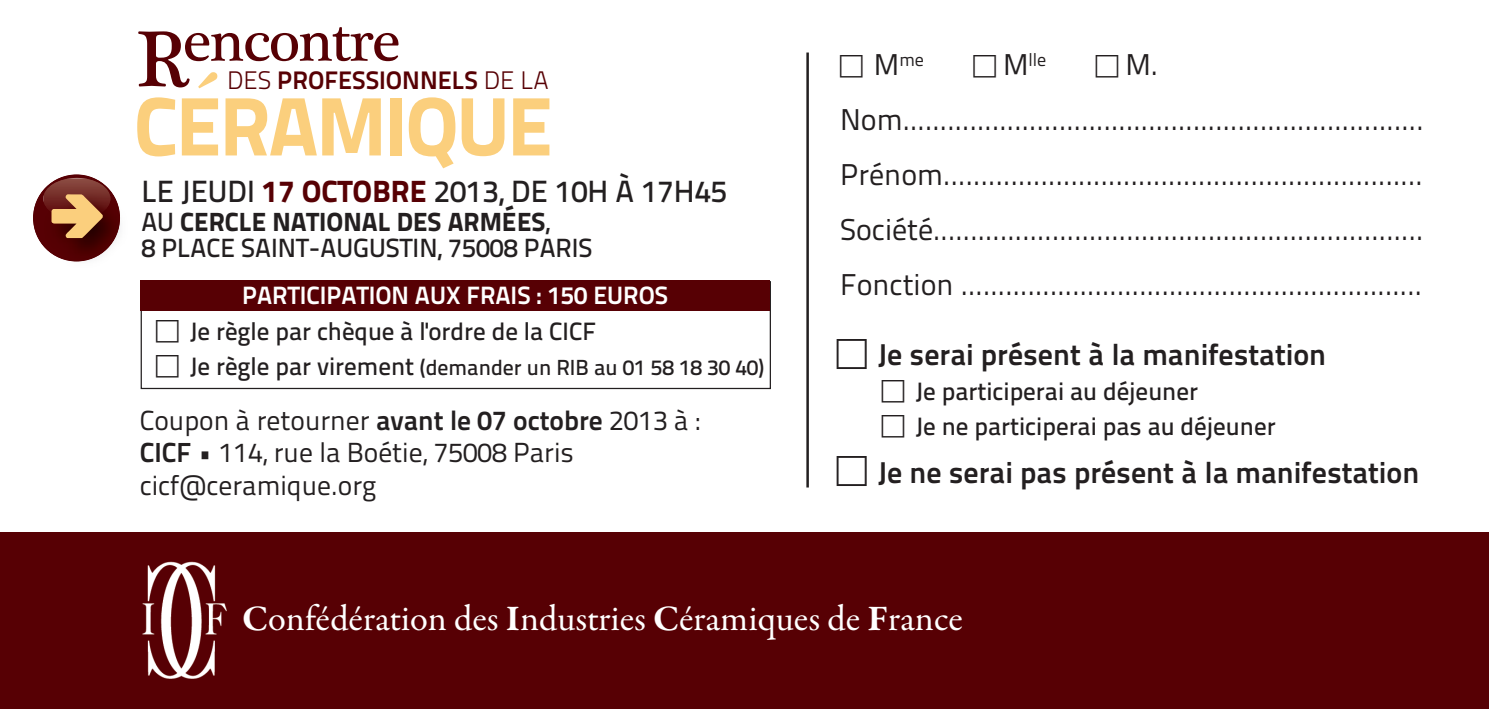
<style>
.page{position:relative;width:1489px;height:709px;background:#fff}
.page>*{position:absolute;margin:0;border:0;box-sizing:border-box;transform-origin:0 0}
.t1{font:82.75px "Titillium Text 25 L 999 wt";letter-spacing:-.025em;color:#fbcf7d}
.t2{font:59px "Plantagenet Cherokee";letter-spacing:-.025em;color:#570004}
.t3{font:51.75px "Arrowstfb";color:#fbcf7d}
.t4{font:36.75px "Garamond Premr Pro";color:#fff}
.t5{font:30.75px "Titillium Text 25 L 600 wt";color:#231f20}
.t6{font:30px/55px "Titillium Text 25 L 400 wt";color:#231f20}
.t7{font:30px "Titillium Text 25 L 800 wt";color:#231f20}
.t8{font:27.5px/32.5px "Titillium Text 25 L 400 wt";color:#231f20}
.t9{font:26.25px "Titillium Text 25 L 600 wt";color:#231f20}
.t10{font:26.25px "Titillium Text 25 L 999 wt";color:#231f20}
.t11{font:25.25px "Titillium Text 25 L 800 wt";color:#570004}
.t12{font:25px/35px "Titillium Text 25 L 600 wt";color:#231f20}
.t13{font:25px "Titillium Text 25 L 800 wt";color:#fff}
.t14{font:21.75px "Titillium Text 25 L 600 wt";color:#231f20}
.t15{font:18px "Titillium Text 25 L 400 wt";color:#231f20}
.s1{font-size:81px}
.s2{font-family:"Titillium Text 25 L 250 wt"}
.s3{font-family:"Titillium Text 25 L 999 wt";color:#570004}
.s4{font-family:"Titillium Text 25 L 600 wt"}
.s5{font-size:25px}
.s6{font-family:"Titillium Text 25 L 800 wt"}
.s7{font-size:30px}
.s8{font-weight:700}
</style>
<div class="page">
<div style="left:0;top:532px;width:1488px;height:177px;background:#570004"></div>
<img style="left:142px;top:561px;width:85px;height:118px">
<img style="left:33px;top:174px;width:87px;height:87px">
<img style="left:43px;top:178px;width:67px;height:41px">
<hr style="left:806px;top:52px;width:2px;height:435px;background:#231f20">
<div style="left:141px;top:281px;width:630px;height:108px;border:1px solid #231f20"></div>
<div style="left:141px;top:280px;width:628px;height:30px;background:#570004"></div>
<h3 class="t3" style="left:51px;top:194px;width:53px">f</h3>
<h2 class="t2" style="left:136px;top:6px;width:266px"><span class="s1">R</span>encontre</h2>
<p class="t11" style="left:227px;top:71px;width:323px"><span class="s2">DES</span> PROFESSIONNELS <span class="s2">DE LA</span></p>
<h1 class="t1" style="left:134px;top:98px;width:420px">CERAMIQUE</h1>
<p class="t5" style="left:141px;top:180px;width:587px">LE JEUDI <span class="s3">17 OCTOBRE</span> 2013, DE 10H À 17H45</p>
<p class="t10" style="left:141px;top:212px;width:410px"><span class="s4">AU</span> CERCLE NATIONAL DES ARMÉES<span class="s4">,</span></p>
<p class="t9" style="left:141px;top:238px;width:452px">8 PLACE SAINT-AUGUSTIN, 75008 PARIS</p>
<p class="t13" style="left:242px;top:286px;width:427px">PARTICIPATION AUX FRAIS : 150 EUROS</p>
<p class="t12" style="left:190px;top:317px;width:408px">Je règle par chèque à l'ordre de la CICF</p>
<p class="t14" style="left:190px;top:360px;width:576px"><span class="s5">Je règle par virement</span> (demander un RIB au 01 58 18 30 40)</p>
<p class="t8" style="left:140px;top:407px;width:561px">Coupon à retourner <span class="s6">avant le 07 octobre</span> 2013 à :<br><span class="s6">CICF •</span> 114, rue la Boétie, 75008 Paris cicf@ceramique.org</p>
<p class="t15" style="left:873px;top:54px;width:52px"><span class="s7">M</span>me</p>
<p class="t15" style="left:1003px;top:54px;width:45px"><span class="s7">M</span>lle</p>
<p class="t6" style="left:840px;top:40px;width:585px;text-indent:285px">M.<br>Nom......................................................................<br>Prénom................................................................<br>Société..................................................................<br>Fonction ..............................................................</p>
<p class="t7" style="left:877px;top:344px;width:449px">Je serai présent à la manifestation</p>
<p class="t12" style="left:915px;top:377px;width:362px">Je participerai au déjeuner<br>Je ne participerai pas au déjeuner</p>
<p class="t7" style="left:877px;top:462px;width:543px">Je ne serai pas présent à la manifestation</p>
<p class="t4" style="left:242px;top:595px;width:722px"><span class="s8">C</span>onfédération des <span class="s8">I</span>ndustries <span class="s8">C</span>éramiques de <span class="s8">F</span>rance</p>
</div>
